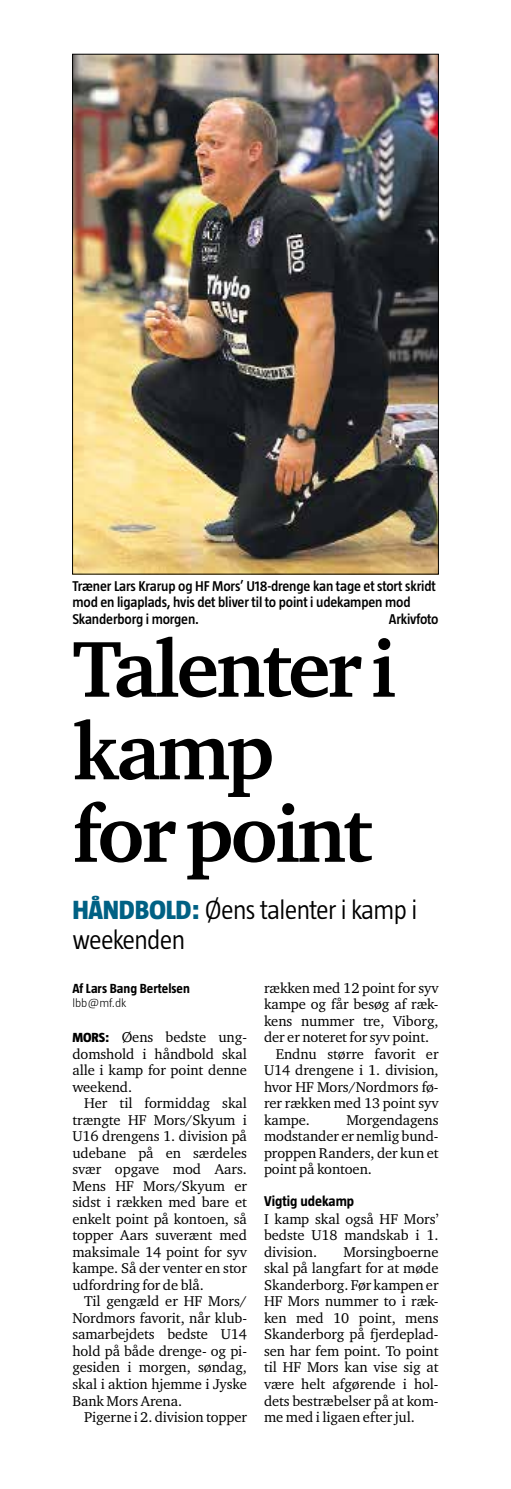
<style>
.page{position:relative;width:511px;height:1489px;background:#fff}
.page>*{position:absolute;margin:0;border:0;box-sizing:border-box;transform-origin:0 0}
.t1{font:700 81px/82.5px "Charter ITC Std";letter-spacing:-.035em;color:#000}
.t2{font:300 27px/30px "Taz";letter-spacing:-.025em;color:#000}
.t3{font:14.55px/16.5px "Charter ITC Std";letter-spacing:-.005em;color:#000;text-align:justify}
.t4{font:600 14.55px/16.5px "Taz";letter-spacing:-.01em;color:#000}
.t5{font:700 14.55px "Taz";color:#000}
.t6{font:700 13.5px "Taz";color:#000}
.t7{font:300 12px "Taz";color:#000;scale:1.06 1}
.s1{font-weight:800;color:#006184}
.s2{font-family:"Taz";font-weight:800;font-size:13.5px}
</style>
<div class="page">
<img style="left:74px;top:56px;width:362px;height:516px">
<p class="t4" style="left:72px;top:577px;width:364px">Træner Lars Krarup og HF Mors’ U18-drenge kan tage et stort skridt mod en ligaplads, hvis det bliver til to point i udekampen mod<br>Skanderborg i morgen.</p>
<p class="t4" style="left:388px;top:610px;width:51px">Arkivfoto</p>
<h1 class="t1" style="left:72px;top:626px;width:324px">Talenter i kamp for point</h1>
<h2 class="t2" style="left:72px;top:894px;width:346px"><span class="s1">HÅNDBOLD:</span> Øens talenter i kamp i weekenden</h2>
<p class="t6" style="left:72px;top:980px;width:119px">Af Lars Bang Bertelsen</p>
<p class="t7" style="left:72px;top:996px;width:52px">lbb@mf.dk</p>
<p class="t3" style="left:72px;top:1028px;width:176px"><span class="s2">MORS:</span> Øens bedste ung&shy;domshold i håndbold skal alle i kamp for point denne weekend.</p>
<p class="t3" style="left:72px;top:1094px;width:176px;text-indent:12px">Her til formiddag skal trængte HF Mors/Skyum i U16 drengens 1. division på udebane på en særdeles svær opgave mod Aars.<br>Mens HF Mors/Skyum er sidst i rækken med bare et enkelt point på kontoen, så topper Aars suverænt med maksimale 14 point for syv kampe. Så der venter en stor udfordring for de blå.</p>
<p class="t3" style="left:72px;top:1292px;width:176px;text-indent:12px">Til gengæld er HF Mors/ Nordmors favorit, når klub&shy;samarbejdets bedste U14 hold på både drenge- og pi&shy;gesiden i morgen, søndag, skal i aktion hjemme i Jyske Bank Mors Arena.</p>
<p class="t3" style="left:84px;top:1408px;width:164px">Pigerne i 2. division topper</p>
<p class="t3" style="left:264px;top:979px;width:176px">rækken med 12 point for syv</p>
<p class="t3" style="left:264px;top:995px;width:176px">kampe og får besøg af ræk-</p>
<p class="t3" style="left:264px;top:1012px;width:176px">kens nummer tre, Viborg,</p>
<p class="t3" style="left:264px;top:1028px;width:166px">der er noteret for syv point.</p>
<p class="t3" style="left:275px;top:1045px;width:164px">Endnu større favorit er</p>
<p class="t3" style="left:264px;top:1061px;width:176px">U14 drengene i 1. division,</p>
<p class="t3" style="left:264px;top:1078px;width:176px">hvor HF Mors/Nordmors fø-</p>
<p class="t3" style="left:264px;top:1094px;width:176px">rer rækken med 13 point syv</p>
<p class="t3" style="left:264px;top:1111px;width:47px">kampe.</p>
<p class="t3" style="left:264px;top:1111px;width:176px;text-indent:82px">Morgendagens modstander er nemlig bund&shy;proppen Randers, der kun et point på kontoen.</p>
<p class="t5" style="left:264px;top:1192px;width:92px">Vigtig udekamp</p>
<p class="t3" style="left:264px;top:1210px;width:176px">I kamp skal også HF Mors’ bedste U18 mandskab i 1. division.</p>
<p class="t3" style="left:264px;top:1243px;width:176px;text-indent:79px">Morsingboerne skal på langfart for at møde Skanderborg. Før kampen er HF Mors nummer to i ræk&shy;ken med 10 point, mens Skanderborg på fjerdeplad&shy;sen har fem point. To point til HF Mors kan vise sig at være helt afgørende i hol&shy;dets bestræbelser på at kom&shy;me med i ligaen efter jul.</p>
</div>
